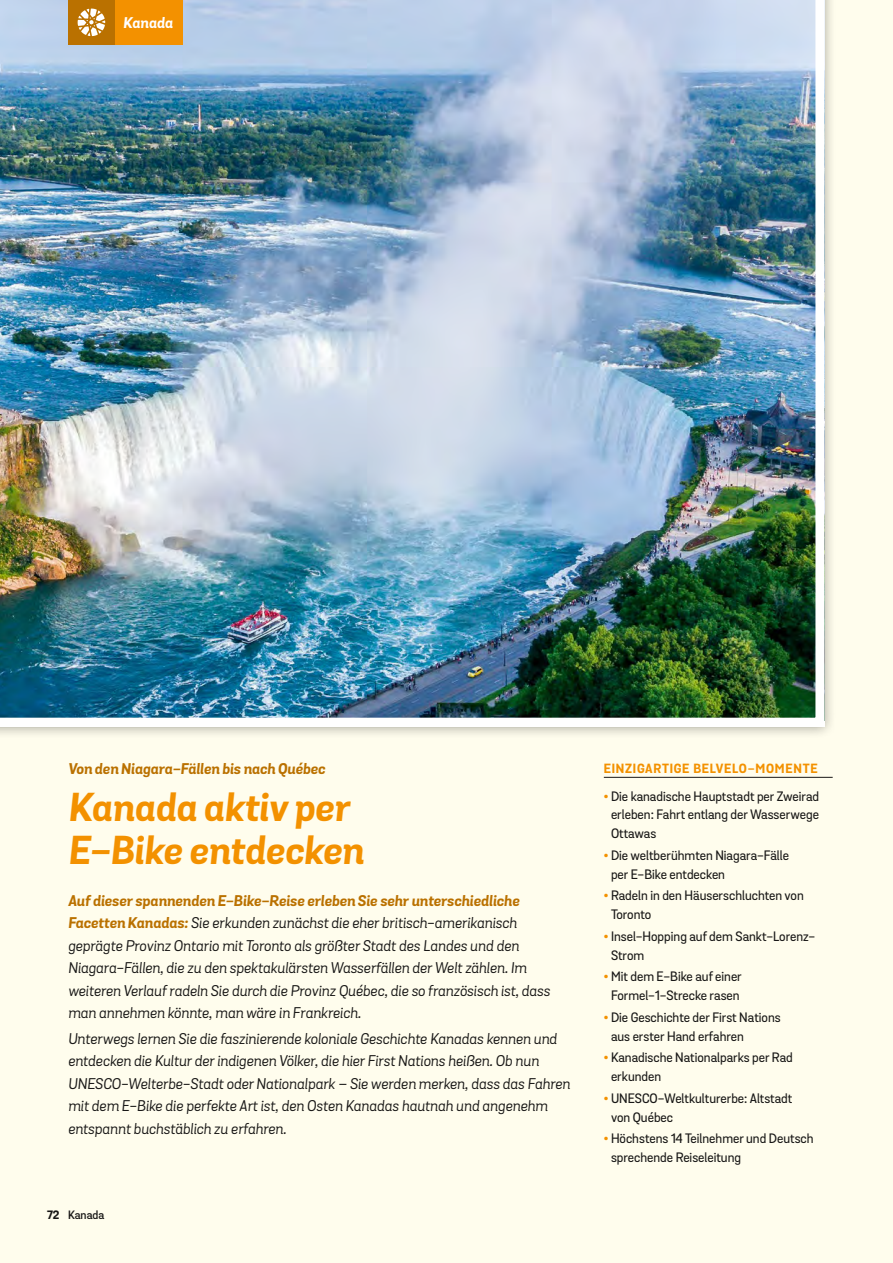
<style>
.page{position:relative;width:893px;height:1263px;background:#fffded}
.page>*{position:absolute;margin:0;border:0;box-sizing:border-box;transform-origin:0 0}
.t1{font:italic 700 39px/43.5px "Grota Sans";color:#f39100}
.t2{font:italic 15px/22.5px "Grota Sans";color:#181716}
.t3{font:italic 700 15px "Grota Sans";color:#ba7100}
.t4{font:italic 700 15px "Grota Sans";color:#fff}
.t5{font:500 13.2px/18.8px "Grota Sans";color:#181716}
.t6{font:700 12.9px "Grota Sans";letter-spacing:.06em;color:#f39100}
.t7{font:600 11.7px "Grota Sans";color:#181716}
.s1{font-weight:700;color:#ba7100}
.s2{font-weight:700}
.s3{font-weight:900;color:#f39100}
</style>
<div class="page">
<hr style="left:604px;top:777px;width:229px;height:1px;background:#181716">
<div style="left:0;top:0;width:836px;height:738px;background:#181716;opacity:.4"></div>
<img style="left:0;top:0;width:825px;height:727px">
<div style="left:115px;top:0;width:67px;height:45px;background:#f39100"></div>
<div style="left:68px;top:0;width:47px;height:45px;background:#ba7100"></div>
<svg style="left:78px;top:9px;width:27px;height:27px"></svg>
<p class="t4" style="left:123px;top:13px;width:51px">Kanada</p>
<p class="t3" style="left:68px;top:760px;width:259px">Von den Niagara-Fällen bis nach Québec</p>
<h1 class="t1" style="left:68px;top:788px;width:297px">Kanada aktiv per<br>E-Bike entdecken</h1>
<p class="t2" style="left:68px;top:890px;width:484px"><span class="s1">Auf dieser spannenden E-Bike-Reise erleben Sie sehr unterschiedliche Facetten Kanadas:</span> Sie erkunden zunächst die eher britisch-amerikanisch geprägte Provinz Ontario mit Toronto als größter Stadt des Landes und den Niagara-Fällen, die zu den spektakulärsten Wasserfällen der Welt zählen. Im weiteren Verlauf radeln Sie durch die Provinz Québec, die so französisch ist, dass man annehmen könnte, man wäre in Frankreich.</p>
<p class="t2" style="left:68px;top:1028px;width:503px">Unterwegs lernen Sie die faszinierende koloniale Geschichte Kanadas kennen und entdecken die Kultur der indigenen Völker, die hier First Nations heißen. Ob nun UNESCO-Welterbe-Stadt oder Nationalpark – Sie werden merken, dass das Fahren mit dem E-Bike die perfekte Art ist, den Osten Kanadas hautnah und angenehm entspannt buchstäblich zu erfahren.</p>
<p class="t7" style="left:47px;top:1207px;width:59px"><span class="s2">72</span> Kanada</p>
<p class="t6" style="left:604px;top:760px;width:215px">EINZIGARTIGE BELVELO-MOMENTE</p>
<p class="t5" style="left:611px;top:787px;width:210px;text-align:justify;text-indent:-7px"><span class="s3">•</span> Die kanadische Hauptstadt per Zweirad erleben: Fahrt entlang der Wasserwege Ottawas</p>
<p class="t5" style="left:611px;top:846px;width:179px;text-indent:-7px"><span class="s3">•</span> Die weltberühmten Niagara-Fälle per E-Bike entdecken</p>
<p class="t5" style="left:611px;top:887px;width:194px;text-indent:-7px"><span class="s3">•</span> Radeln in den Häuserschluchten von<br>Toronto</p>
<p class="t5" style="left:611px;top:927px;width:206px;text-indent:-7px"><span class="s3">•</span> Insel-Hopping auf dem Sankt-Lorenz-<br>Strom</p>
<p class="t5" style="left:604px;top:968px;width:140px;text-align:center"><span class="s3">•</span> Mit dem E-Bike auf einer<br>Formel-1-Strecke rasen</p>
<p class="t5" style="left:611px;top:1008px;width:171px;text-indent:-7px"><span class="s3">•</span> Die Geschichte der First Nations aus erster Hand erfahren</p>
<p class="t5" style="left:611px;top:1049px;width:183px;text-indent:-7px"><span class="s3">•</span> Kanadische Nationalparks per Rad erkunden</p>
<p class="t5" style="left:611px;top:1089px;width:183px;text-indent:-7px"><span class="s3">•</span> UNESCO-Weltkulturerbe: Altstadt von Québec</p>
<p class="t5" style="left:611px;top:1130px;width:204px;text-indent:-7px"><span class="s3">•</span> Höchstens 14 Teilnehmer und Deutsch sprechende Reiseleitung</p>
</div>
